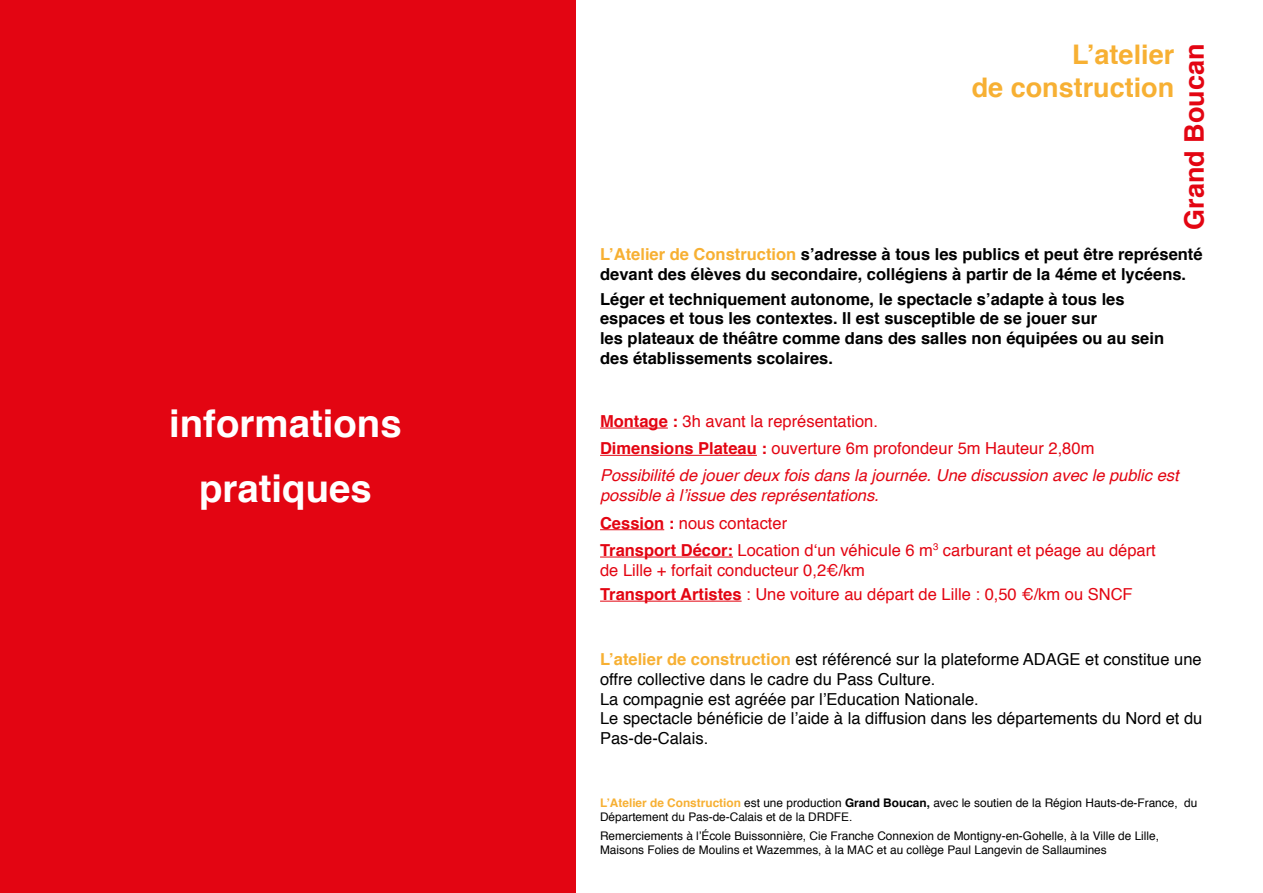
<style>
.page{position:relative;width:1263px;height:893px;background:#fff}
.page>*{position:absolute;margin:0;border:0;box-sizing:border-box;transform-origin:0 0}
.t1{font:700 38.4px/65.1px "Helvetica";color:#fff;text-align:center}
.t2{font:700 27px/32.4px "Helvetica";color:#f7b033;text-align:right}
.t3{font:700 27px "Helvetica";color:#e30512}
.t4{font:700 16.5px/19.8px "Helvetica";color:#000}
.t5{font:16.5px/19.8px "Helvetica";color:#000}
.t6{font:16.5px/27.3px "Helvetica";color:#e30512}
.t7{font:italic 16.5px/27.3px "Helvetica";color:#e30512}
.t8{font:11.85px/14.2px "Helvetica";color:#000}
.s1{color:#f7b033}
.s2{font-weight:700;font-style:normal}
.s3{font-style:normal}
.s4{font-style:italic}
.s5{font-weight:700}
.s6{font-weight:700;color:#f7b033}
</style>
<div class="page">
<div style="left:0;top:0;width:575px;height:893px;background:#e30512"></div>
<hr style="left:600px;top:428px;width:68px;height:1px;background:#e30512">
<hr style="left:600px;top:455px;width:157px;height:1px;background:#e30512">
<hr style="left:600px;top:529px;width:64px;height:1px;background:#e30512">
<hr style="left:600px;top:557px;width:133px;height:1px;background:#e30512">
<hr style="left:600px;top:601px;width:142px;height:1px;background:#e30512">
<h1 class="t1" style="left:169px;top:391px;width:234px">informations pratiques</h1>
<h2 class="t2" style="left:972px;top:39px;width:204px">L’atelier<br>de construction</h2>
<h2 class="t3" style="left:1172px;top:230px;width:188px;rotate:-90deg">Grand Boucan</h2>
<p class="t4" style="left:600px;top:245px;width:604px"><span class="s1">L’Atelier de Construction</span> s’adresse à tous les publics et peut être représenté devant des élèves du secondaire, collégiens à partir de la 4éme et lycéens.</p>
<p class="t4" style="left:600px;top:289px;width:565px">Léger et techniquement autonome, le spectacle s’adapte à tous les espaces et tous les contextes. Il est susceptible de se jouer sur<br>les plateaux de théâtre comme dans des salles non équipées ou au sein des établissements scolaires.</p>
<p class="t7" style="left:600px;top:408px;width:580px"><span class="s2">Montage :</span> <span class="s3">3h avant la représentation.<br></span><span class="s2">Dimensions Plateau :</span> <span class="s3">ouverture 6m profondeur 5m Hauteur 2,80m<br></span>Possibilité de jouer deux fois dans la journée. Une discussion avec le public est</p>
<p class="t6" style="left:600px;top:482px;width:557px"><span class="s4">possible à l’issue des représentations.<br></span><span class="s5">Cession :</span> nous contacter<br><span class="s5">Transport Décor:</span> Location d‘un véhicule 6 m<sup>3</sup> carburant et péage au départ</p>
<p class="t6" style="left:600px;top:558px;width:534px;line-height:24.3px">de Lille + forfait conducteur 0,2€/km<br><span class="s5">Transport Artistes</span> : Une voiture au départ de Lille : 0,50 €/km ou SNCF</p>
<p class="t5" style="left:600px;top:650px;width:604px"><span class="s6">L’atelier de construction</span> est référencé sur la plateforme ADAGE et constitue une offre collective dans le cadre du Pass Culture.<br>La compagnie est agréée par l’Education Nationale.<br>Le spectacle bénéficie de l’aide à la diffusion dans les départements du Nord et du Pas-de-Calais.</p>
<p class="t8" style="left:600px;top:796px;width:599px"><span class="s6">L’Atelier de Construction</span> est une production <span class="s5">Grand Boucan,</span> avec le soutien de la Région Hauts-de-France, du<br>Département du Pas-de-Calais et de la DRDFE.</p>
<p class="t8" style="left:600px;top:829px;width:560px">Remerciements à l’École Buissonnière, Cie Franche Connexion de Montigny-en-Gohelle, à la Ville de Lille,<br>Maisons Folies de Moulins et Wazemmes, à la MAC et au collège Paul Langevin de Sallaumines</p>
</div>
